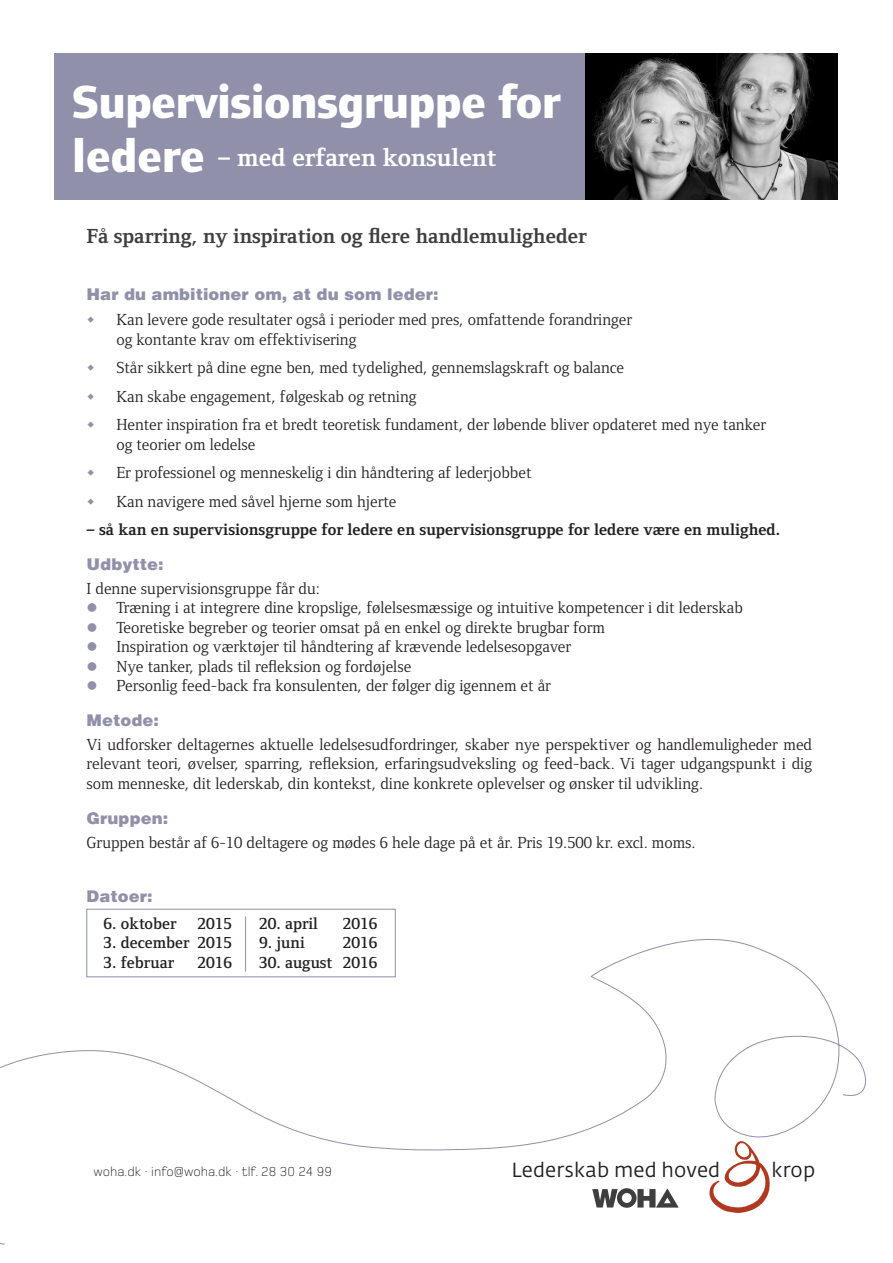
<style>
.page{position:relative;width:893px;height:1263px;background:#fff}
.page>*{position:absolute;margin:0;border:0;box-sizing:border-box;transform-origin:0 0}
.t1{font:800 48px "Foundry Form Sans";letter-spacing:-.02em;color:#fff}
.t2{font:700 25.5px "Foundry Form Serif";color:#fff}
.t3{font:700 21px "Foundry Form Serif";color:#3e3e3f}
.t4{font:20.25px "Fedra Sans Alt Std";letter-spacing:.01em;color:#231f20}
.t5{font:16.5px/19.5px "Foundry Form Serif";color:#231f20;text-align:justify}
.t6{font:700 16.5px "Foundry Form Serif";color:#231f20}
.t7{font:600 16.5px "Foundry Form Serif";color:#231f20}
.t8{font:900 16.5px "Helvetica";color:#9090aa}
.t9{font:300 13.5px "Foundry Monoline";color:#231f20}
.s1{font-family:"Foundry Form Sans";font-weight:800;font-size:48px}
.s2{color:#9090aa}
</style>
<div class="page">
<svg style="left:0;top:919px;width:866px;height:326px"></svg>
<img style="left:709px;top:1129px;width:67px;height:89px">
<svg style="left:592px;top:1188px;width:87px;height:20px"></svg>
<div style="left:54px;top:53px;width:784px;height:147px;background:#9090aa"></div>
<div style="left:87px;top:909px;width:308px;height:68px;border:1px solid #9090aa"></div>
<img style="left:585px;top:53px;width:253px;height:147px">
<hr style="left:245px;top:916px;width:1px;height:56px;background:#9090aa">
<p class="t1" style="left:72px;top:75px;width:490px">Supervisionsgruppe for</p>
<p class="t2" style="left:72px;top:143px;width:425px"><span class="s1">ledere</span> – med erfaren konsulent</p>
<p class="t3" style="left:87px;top:224px;width:502px">Få sparring, ny inspiration og flere handlemuligheder</p>
<p class="t8" style="left:87px;top:284px;width:353px">Har du ambitioner om, at du som leder:</p>
<p class="t5" style="left:116px;top:310px;width:517px">Kan levere gode resultater også i perioder med pres, omfattende forandringer</p>
<p class="t5" style="left:116px;top:330px;width:242px">og kontante krav om effektivisering</p>
<p class="t5" style="left:116px;top:358px;width:509px">Står sikkert på dine egne ben, med tydelighed, gennemslagskraft og balance</p>
<p class="t5" style="left:116px;top:387px;width:302px">Kan skabe engagement, følgeskab og retning</p>
<p class="t5" style="left:116px;top:415px;width:651px">Henter inspiration fra et bredt teoretisk fundament, der løbende bliver opdateret med nye tanker</p>
<p class="t5" style="left:116px;top:435px;width:141px">og teorier om ledelse</p>
<p class="t5" style="left:116px;top:463px;width:417px">Er professionel og menneskelig i din håndtering af lederjobbet</p>
<p class="t5" style="left:116px;top:492px;width:281px">Kan navigere med såvel hjerne som hjerte</p>
<p class="t6" style="left:87px;top:521px;width:695px">– så kan en supervisionsgruppe for ledere en supervisionsgruppe for ledere være en mulighed.</p>
<p class="t8" style="left:87px;top:554px;width:78px">Udbytte:</p>
<p class="t5" style="left:87px;top:579px;width:235px">I denne supervisionsgruppe får du:</p>
<p class="t5" style="left:87px;top:598px;width:658px"><span class="s2">●</span> Træning i at integrere dine kropslige, følelsesmæssige og intuitive kompetencer i dit lederskab</p>
<p class="t5" style="left:87px;top:618px;width:520px"><span class="s2">●</span> Teoretiske begreber og teorier omsat på en enkel og direkte brugbar form</p>
<p class="t5" style="left:87px;top:637px;width:486px"><span class="s2">●</span> Inspiration og værktøjer til håndtering af krævende ledelsesopgaver</p>
<p class="t5" style="left:87px;top:657px;width:326px"><span class="s2">●</span> Nye tanker, plads til refleksion og fordøjelse</p>
<p class="t5" style="left:87px;top:676px;width:466px"><span class="s2">●</span> Personlig feed-back fra konsulenten, der følger dig igennem et år</p>
<p class="t8" style="left:87px;top:710px;width:74px">Metode:</p>
<p class="t5" style="left:87px;top:735px;width:727px">Vi udforsker deltagernes aktuelle ledelsesudfordringer, skaber nye perspektiver og handlemuligheder med relevant teori, øvelser, sparring, refleksion, erfaringsudveksling og feed-back. Vi tager udgangspunkt i dig som menneske, dit lederskab, din kontekst, dine konkrete oplevelser og ønsker til udvikling.</p>
<p class="t8" style="left:87px;top:808px;width:83px">Gruppen:</p>
<p class="t5" style="left:87px;top:832px;width:610px">Gruppen består af 6-10 deltagere og mødes 6 hele dage på et år. Pris 19.500 kr. excl. moms.</p>
<p class="t8" style="left:87px;top:886px;width:68px">Datoer:</p>
<p class="t7" style="left:104px;top:914px;width:74px">6. oktober</p>
<p class="t7" style="left:197px;top:914px;width:36px">2015</p>
<p class="t7" style="left:104px;top:933px;width:130px">3. december 2015</p>
<p class="t7" style="left:104px;top:953px;width:72px">3. februar</p>
<p class="t7" style="left:197px;top:953px;width:36px">2016</p>
<p class="t7" style="left:259px;top:914px;width:60px">20. april</p>
<p class="t7" style="left:343px;top:914px;width:36px">2016</p>
<p class="t7" style="left:259px;top:933px;width:47px">9. juni</p>
<p class="t7" style="left:343px;top:933px;width:36px">2016</p>
<p class="t7" style="left:259px;top:953px;width:120px">30. august 2016</p>
<p class="t9" style="left:94px;top:1165px;width:240px">woha.dk · info@woha.dk · tlf. 28 30 24 99</p>
<p class="t4" style="left:511px;top:1158px;width:210px">Lederskab med hoved</p>
<p class="t4" style="left:772px;top:1158px;width:45px">krop</p>
</div>
